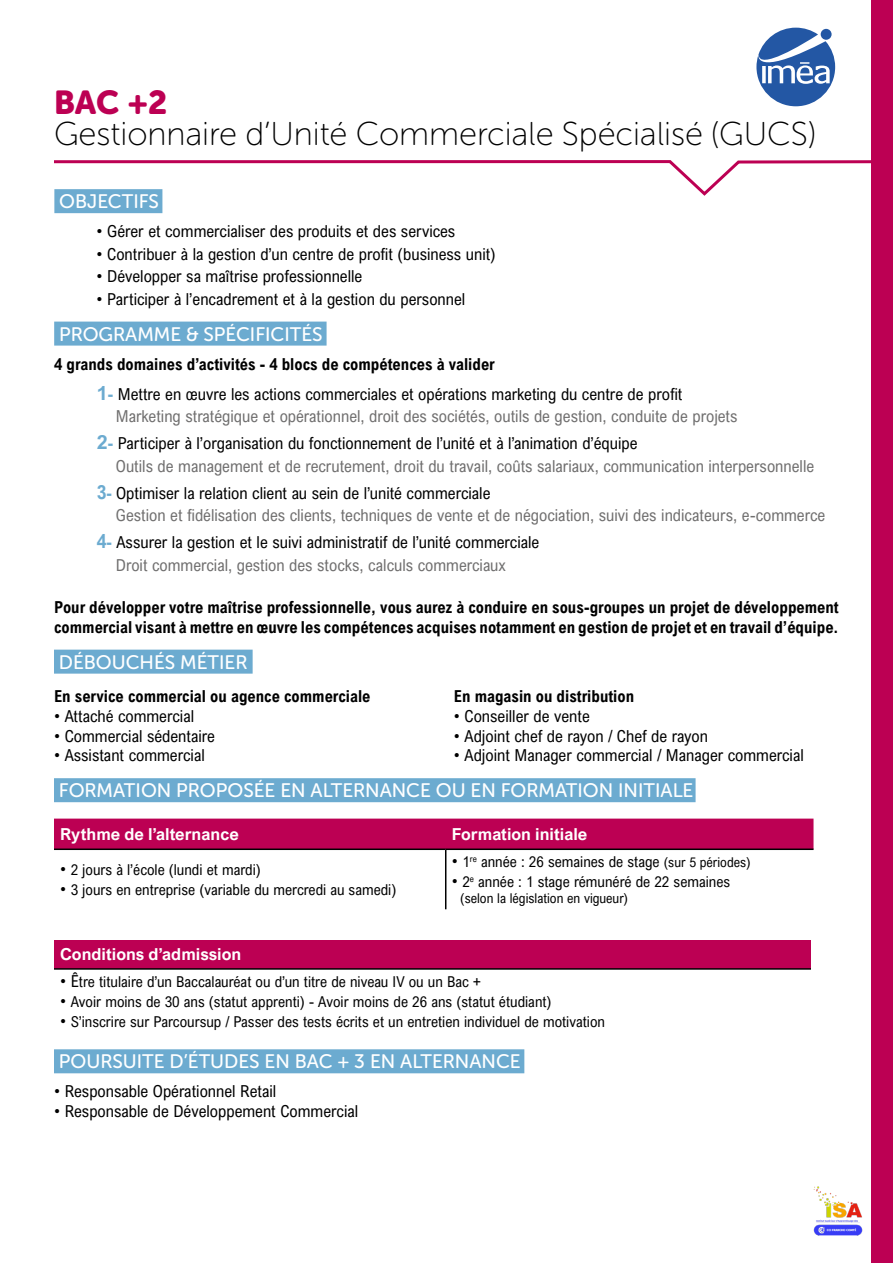
<style>
.page{position:relative;width:893px;height:1263px;background:#fff}
.page>*{position:absolute;margin:0;border:0;box-sizing:border-box;transform-origin:0 0}
.t1{font:33px "Museo Sans Rounded 100";color:#000}
.t2{font:33px "Museo Sans Rounded 900";color:#bc0053}
.t3{font:19.5px "Museo Sans Rounded 500";color:#fff}
.t4{font:16.5px/30px "Arial Nova Cond";color:#000}
.t5{font:16.5px/27px "Arial Nova Cond";color:#706f6f}
.t6{font:700 16.5px/19.8px "Arial Nova Cond";color:#000}
.t7{font:700 16.5px "Arial Nova";color:#fff}
.t8{font:15px "Arial Nova Cond";color:#000}
.t9{font:13.5px "Arial Nova Cond";color:#000}
.s1{font-weight:700}
.s2{font-family:"Arial Nova";font-weight:700;font-size:19.5px;color:#6cabd0}
.s3{font-weight:700;color:#6cabd0}
.s4{color:#000}
.s5{font-weight:700;font-size:19.5px;color:#6cabd0}
.s6{font-size:16.5px}
.s7{font-size:13.5px}
</style>
<div class="page">
<svg style="left:54px;top:160px;width:817px;height:38px"></svg>
<div style="left:54px;top:322px;width:273px;height:24px;background:#6cabd0"></div>
<div style="left:54px;top:819px;width:759px;height:29px;background:#bc0053"></div>
<hr style="left:54px;top:848px;width:392px;height:2px;background:#000">
<hr style="left:446px;top:848px;width:367px;height:2px;background:#000">
<hr style="left:445px;top:850px;width:1px;height:59px;background:#000">
<div style="left:54px;top:940px;width:760px;height:29px;background:#bc0053"></div>
<hr style="left:54px;top:968px;width:761px;height:2px;background:#000">
<div style="left:54px;top:778px;width:642px;height:24px;background:#6cabd0"></div>
<div style="left:54px;top:1049px;width:470px;height:24px;background:#6cabd0"></div>
<div style="left:54px;top:189px;width:108px;height:24px;background:#6cabd0"></div>
<div style="left:54px;top:650px;width:199px;height:24px;background:#6cabd0"></div>
<svg style="left:756px;top:28px;width:79px;height:78px"></svg>
<div style="left:821px;top:29px;width:11px;height:11px;background:#2357a4;border-radius:50%"></div>
<div style="left:811px;top:892px;width:28px;height:190px;background:#fff"></div>
<img style="left:813px;top:1186px;width:50px;height:50px">
<div style="left:871px;top:0;width:22px;height:1263px;background:#bc0053"></div>
<h1 class="t2" style="left:54px;top:84px;width:115px">BAC +2</h1>
<h1 class="t1" style="left:54px;top:117px;width:764px">Gestionnaire d’Unité Commerciale Spécialisé (GUCS)</h1>
<p class="t3" style="left:59px;top:191px;width:101px">OBJECTIFS</p>
<p class="t4" style="left:97px;top:216px;width:360px">• Gérer et commercialiser des produits et des services</p>
<p class="t4" style="left:97px;top:239px;width:400px">• Contribuer à la gestion d’un centre de profit (business unit)</p>
<p class="t4" style="left:97px;top:261px;width:267px">• Développer sa maîtrise professionnelle</p>
<p class="t4" style="left:97px;top:284px;width:370px">• Participer à l’encadrement et à la gestion du personnel</p>
<p class="t3" style="left:59px;top:323px;width:265px">PROGRAMME &amp; SPÉCIFICITÉS</p>
<p class="t4" style="left:97px;top:349px;width:587px;text-indent:-43px"><span class="s1">4 grands domaines d’activités - 4 blocs de compétences à valider<br></span><span class="s2">1</span><span class="s3">-</span> Mettre en œuvre les actions commerciales et opérations marketing du centre de profit</p>
<p class="t5" style="left:97px;top:403px;width:642px;text-indent:19px">Marketing stratégique et opérationnel, droit des sociétés, outils de gestion, conduite de projets<br><span class="s2">2</span><span class="s3">-</span> <span class="s4">Participer à l’organisation du fonctionnement de l’unité et à l’animation d’équipe</span></p>
<p class="t5" style="left:97px;top:452px;width:719px;text-indent:19px">Outils de management et de recrutement, droit du travail, coûts salariaux, communication interpersonnelle<br><span class="s5">3</span><span class="s3">-</span> <span class="s4">Optimiser la relation client au sein de l’unité commerciale</span></p>
<p class="t5" style="left:97px;top:502px;width:730px;text-indent:19px">Gestion et fidélisation des clients, techniques de vente et de négociation, suivi des indicateurs, e-commerce<br><span class="s5">4</span><span class="s3">-</span> <span class="s4">Assurer la gestion et le suivi administratif de l’unité commerciale</span></p>
<p class="t5" style="left:116px;top:551px;width:392px">Droit commercial, gestion des stocks, calculs commerciaux</p>
<p class="t6" style="left:54px;top:597px;width:786px">Pour développer votre maîtrise professionnelle, vous aurez à conduire en sous-groupes un projet de développement commercial visant à mettre en œuvre les compétences acquises notamment en gestion de projet et en travail d’équipe.</p>
<p class="t3" style="left:59px;top:651px;width:190px">DÉBOUCHÉS MÉTIER</p>
<p class="t6" style="left:54px;top:686px;width:318px">En service commercial ou agence commerciale</p>
<p class="t4" style="left:54px;top:701px;width:142px">• Attaché commercial</p>
<p class="t4" style="left:54px;top:720px;width:163px">• Commercial sédentaire</p>
<p class="t4" style="left:54px;top:740px;width:152px">• Assistant commercial</p>
<p class="t6" style="left:454px;top:686px;width:182px">En magasin ou distribution</p>
<p class="t4" style="left:454px;top:701px;width:137px">• Conseiller de vente</p>
<p class="t4" style="left:454px;top:720px;width:256px">• Adjoint chef de rayon / Chef de rayon</p>
<p class="t4" style="left:454px;top:740px;width:352px">• Adjoint Manager commercial / Manager commercial</p>
<p class="t3" style="left:59px;top:780px;width:636px">FORMATION PROPOSÉE EN ALTERNANCE OU EN FORMATION INITIALE</p>
<p class="t7" style="left:60px;top:824px;width:180px">Rythme de l’alternance</p>
<p class="t7" style="left:452px;top:824px;width:137px">Formation initiale</p>
<p class="t8" style="left:60px;top:861px;width:202px"><span class="s6">•</span> 2 jours à l’école (lundi et mardi)</p>
<p class="t8" style="left:60px;top:881px;width:338px"><span class="s6">•</span> 3 jours en entreprise (variable du mercredi au samedi)</p>
<p class="t8" style="left:452px;top:853px;width:300px"><span class="s6">•</span> 1<sup>re</sup> année : 26 semaines de stage <span class="s7">(sur 5 périodes)</span></p>
<p class="t8" style="left:452px;top:872px;width:280px"><span class="s6">•</span> 2<sup>e</sup> année : 1 stage rémunéré de 22 semaines</p>
<p class="t9" style="left:460px;top:890px;width:169px">(selon la législation en vigueur)</p>
<p class="t7" style="left:60px;top:945px;width:183px">Conditions d’admission</p>
<p class="t8" style="left:60px;top:972px;width:422px"><span class="s6">• Ê</span>tre titulaire d’un Baccalauréat ou d’un titre de niveau IV ou un Bac +</p>
<p class="t8" style="left:60px;top:992px;width:493px"><span class="s6">•</span> Avoir moins de 30 ans (statut apprenti) - Avoir moins de 26 ans (statut étudiant)</p>
<p class="t8" style="left:60px;top:1012px;width:547px"><span class="s6">•</span> S’inscrire sur Parcoursup / Passer des tests écrits et un entretien individuel de motivation</p>
<p class="t3" style="left:59px;top:1051px;width:463px">POURSUITE D’ÉTUDES EN BAC + 3 EN ALTERNANCE</p>
<p class="t4" style="left:54px;top:1076px;width:224px">• Responsable Opérationnel Retail</p>
<p class="t4" style="left:54px;top:1096px;width:306px">• Responsable de Développement Commercial</p>
</div>
